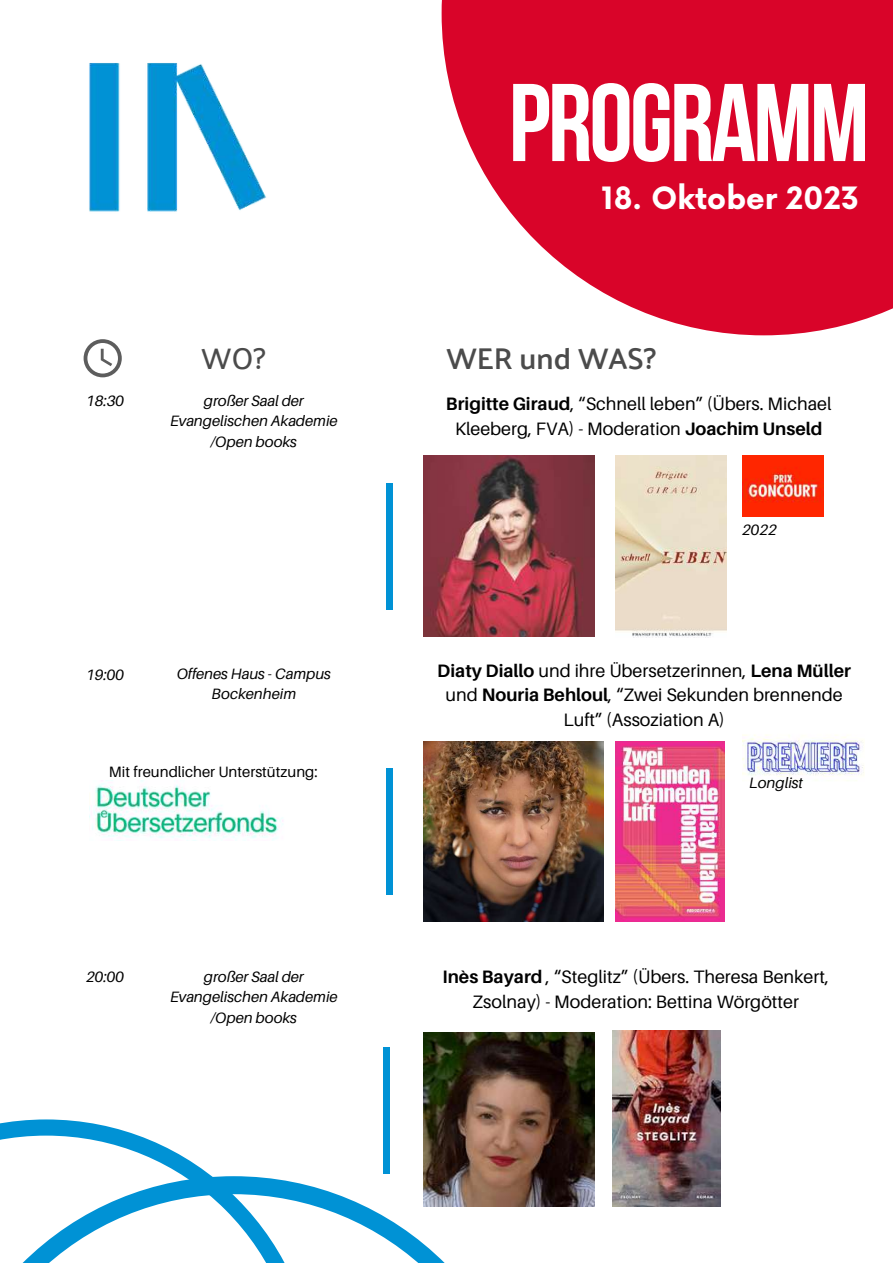
<style>
.page{position:relative;width:893px;height:1264px;background:#fff}
.page>*{position:absolute;margin:0;border:0;box-sizing:border-box;transform-origin:0 0}
.t1{font:700 110.1px "Bebas Neue";letter-spacing:-.025em;color:#fff}
.t2{font:700 30px "Now";color:#fff}
.t3{font:600 30px "Palanquin";color:#4b4b4b}
.t4{font:500 30px "Palanquin";color:#4b4b4b}
.t5{font:18px/24.8px "Aileron";color:#000;text-align:center}
.t6{font:italic 15px/20.2px "Aileron";color:#000;text-align:center}
.t7{font:15px "Aileron";color:#000}
.s1{font-weight:700}
</style>
<div class="page">
<svg style="left:0;top:1119px;width:212px;height:57px"></svg>
<svg style="left:441px;top:0;width:451px;height:335px;fill:#d90429"></svg>
<svg style="left:84px;top:339px;width:38px;height:38px"></svg>
<div style="left:386px;top:484px;width:7px;height:126px;background:#0092d5"></div>
<img style="left:89px;top:63px;width:178px;height:149px">
<img style="left:423px;top:455px;width:171px;height:181px">
<img style="left:615px;top:455px;width:112px;height:183px">
<div style="left:386px;top:768px;width:7px;height:126px;background:#0092d5"></div>
<img style="left:615px;top:741px;width:109px;height:180px">
<img style="left:423px;top:741px;width:180px;height:180px">
<img style="left:742px;top:455px;width:81px;height:61px">
<img style="left:742px;top:735px;width:122px;height:46px">
<div style="left:383px;top:1046px;width:7px;height:127px;background:#0092d5"></div>
<img style="left:612px;top:1030px;width:108px;height:176px">
<img style="left:423px;top:1032px;width:171px;height:174px">
<svg style="left:23px;top:1176px;width:510px;height:86px"></svg>
<img style="left:89px;top:780px;width:194px;height:60px">
<h1 class="t1" style="left:508px;top:78px;width:362px">PROGRAMM</h1>
<h2 class="t2" style="left:601px;top:182px;width:259px">18. Oktober 2023</h2>
<h2 class="t4" style="left:202px;top:341px;width:65px">WO?</h2>
<h2 class="t3" style="left:446px;top:341px;width:211px">WER und WAS?</h2>
<p class="t6" style="left:170px;top:390px;width:169px">großer Saal der<br>Evangelischen Akademie /Open books</p>
<p class="t6" style="left:86px;top:390px;width:40px">18:30</p>
<p class="t5" style="left:446px;top:391px;width:387px"><span class="s1">Brigitte Giraud</span>, “Schnell leben” (Übers. Michael<br>Kleeberg, FVA) - Moderation <span class="s1">Joachim Unseld</span></p>
<p class="t6" style="left:742px;top:519px;width:36px">2022</p>
<p class="t6" style="left:86px;top:664px;width:40px">19:00</p>
<p class="t5" style="left:437px;top:657px;width:415px"><span class="s1">Diaty Diallo</span> und ihre Übersetzerinnen, <span class="s1">Lena Müller </span>und <span class="s1">Nouria Behloul</span>, “Zwei Sekunden brennende<br>Luft” (Assoziation A)</p>
<p class="t6" style="left:177px;top:663px;width:156px">Offenes Haus - Campus<br>Bockenheim</p>
<p class="t7" style="left:109px;top:762px;width:210px">Mit freundlicher Unterstützung:</p>
<p class="t6" style="left:749px;top:772px;width:56px">Longlist</p>
<p class="t6" style="left:86px;top:966px;width:40px">20:00</p>
<p class="t5" style="left:442px;top:964px;width:388px"><span class="s1">Inès Bayard</span> , “Steglitz” (Übers. Theresa Benkert,<br>Zsolnay) - Moderation: Bettina Wörgötter</p>
<p class="t6" style="left:170px;top:966px;width:169px">großer Saal der<br>Evangelischen Akademie /Open books</p>
</div>
